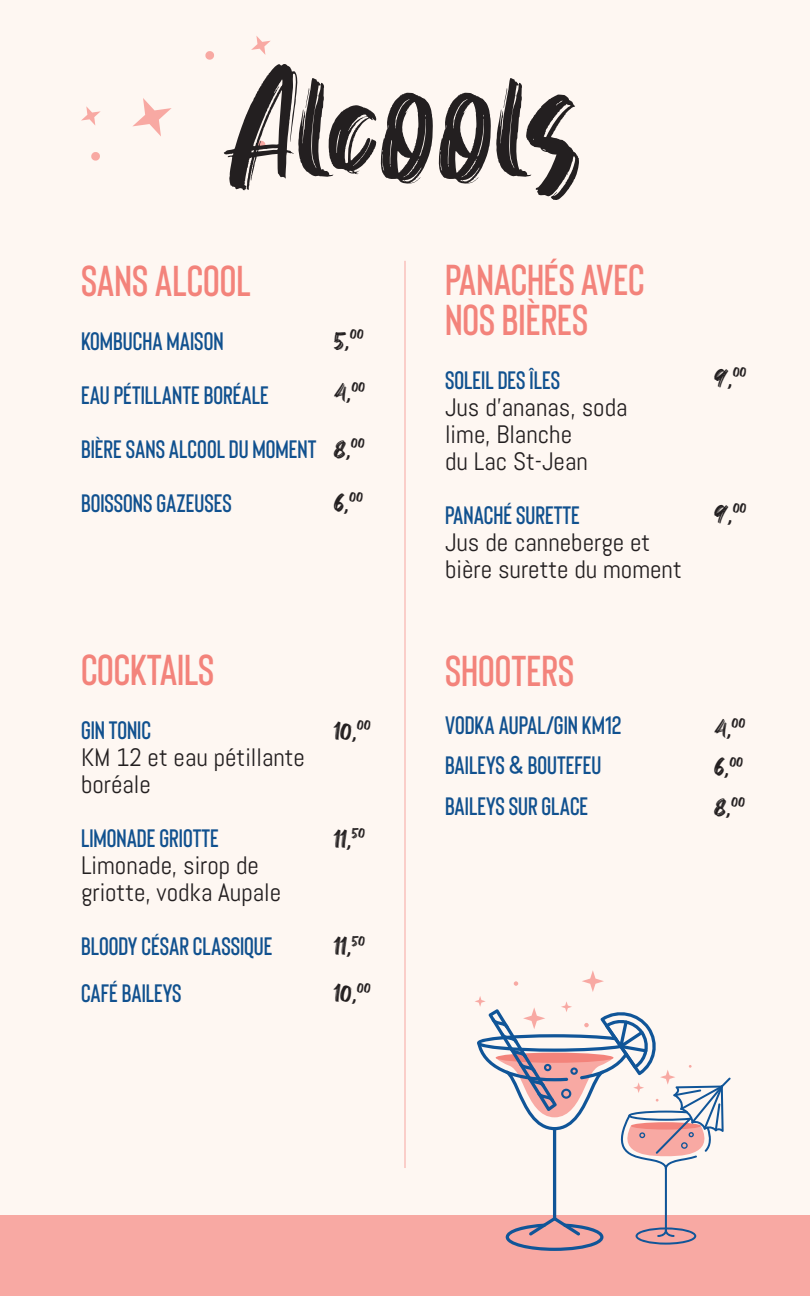
<style>
.page{position:relative;width:810px;height:1296px;background:#fff}
.page>*{position:absolute;margin:0;border:0;box-sizing:border-box;transform-origin:0 0}
.t1{font:162px "Vontens";color:#231f20}
.t2{font:600 43.2px/40.5px "Bison";color:#f3837b}
.t3{font:31.5px/39.4px "Vontens";color:#231f20}
.t4{font:600 25.2px/54px "Bison";color:#11518f}
.t5{font:25.2px/27px "Abel";color:#231f20}
</style>
<div class="page">
<div style="left:0;top:0;width:810px;height:1215px;background:#fef7f2"></div>
<svg style="left:81px;top:106px;width:20px;height:19px"></svg>
<svg style="left:251px;top:36px;width:20px;height:19px"></svg>
<svg style="left:132px;top:98px;width:40px;height:38px"></svg>
<svg style="left:256px;top:140px;width:10px;height:10px"></svg>
<svg style="left:205px;top:51px;width:9px;height:9px"></svg>
<svg style="left:91px;top:152px;width:9px;height:9px"></svg>
<hr style="left:404px;top:261px;width:2px;height:907px;background:#f8a9a3">
<div style="left:0;top:1215px;width:810px;height:81px;background:#f8a9a3"></div>
<hr style="left:665px;top:1168px;width:2px;height:63px;background:#105598">
<svg style="left:636px;top:1227px;width:60px;height:18px"></svg>
<hr style="left:553px;top:1127px;width:3px;height:93px;background:#105598;border-radius:2px">
<svg style="left:506px;top:1217px;width:97px;height:34px"></svg>
<svg style="left:475px;top:970px;width:256px;height:200px"></svg>
<h1 class="t1" style="left:226px;top:42px;width:359px">Alcools</h1>
<h2 class="t2" style="left:81px;top:258px;width:171px">SANS ALCOOL</h2>
<p class="t4" style="left:81px;top:313px;width:237px">KOMBUCHA MAISON<br>EAU PÉTILLANTE BORÉALE<br>BIÈRE SANS ALCOOL DU MOMENT<br>BOISSONS GAZEUSES</p>
<p class="t3" style="left:334px;top:322px;width:31px">5,<sup>00</sup></p>
<p class="t3" style="left:334px;top:374px;width:33px">4,<sup>00</sup></p>
<p class="t3" style="left:334px;top:423px;width:32px;line-height:54px">8,<sup>00<br></sup>6,<sup>00</sup></p>
<h2 class="t2" style="left:81px;top:648px;width:135px">COCKTAILS</h2>
<p class="t4" style="left:81px;top:702px;width:72px">GIN TONIC</p>
<p class="t5" style="left:81px;top:744px;width:226px">KM 12 et eau pétillante boréale</p>
<p class="t4" style="left:81px;top:810px;width:139px">LIMONADE GRIOTTE</p>
<p class="t5" style="left:81px;top:852px;width:202px">Limonade, sirop de griotte, vodka Aupale</p>
<p class="t4" style="left:81px;top:921px;width:193px;line-height:47.2px">BLOODY CÉSAR CLASSIQUE<br>CAFÉ BAILEYS</p>
<p class="t3" style="left:334px;top:713px;width:38px">10,<sup>00</sup></p>
<p class="t3" style="left:334px;top:821px;width:33px">11,<sup>50</sup></p>
<p class="t3" style="left:334px;top:929px;width:33px">11,<sup>50</sup></p>
<p class="t3" style="left:334px;top:975px;width:38px">10,<sup>00</sup></p>
<h2 class="t2" style="left:445px;top:258px;width:201px">PANACHÉS AVEC<br>NOS BIÈRES</h2>
<p class="t4" style="left:445px;top:352px;width:117px">SOLEIL DES ÎLES</p>
<p class="t5" style="left:445px;top:394px;width:184px">Jus d’ananas, soda lime, Blanche<br>du Lac St-Jean</p>
<p class="t4" style="left:445px;top:487px;width:136px">PANACHÉ SURETTE</p>
<p class="t5" style="left:445px;top:529px;width:238px">Jus de canneberge et bière surette du moment</p>
<h2 class="t2" style="left:445px;top:649px;width:130px">SHOOTERS</h2>
<p class="t4" style="left:445px;top:703px;width:178px;line-height:40.5px">VODKA AUPAL/GIN KM12<br>BAILEYS &amp; BOUTEFEU<br>BAILEYS SUR GLACE</p>
<p class="t3" style="left:714px;top:360px;width:34px">9,<sup>00</sup></p>
<p class="t3" style="left:714px;top:496px;width:34px">9,<sup>00</sup></p>
<p class="t3" style="left:714px;top:710px;width:33px;text-align:justify">4,<sup>00<br></sup>6,<sup>00<br></sup>8,<sup>00</sup></p>
</div>
